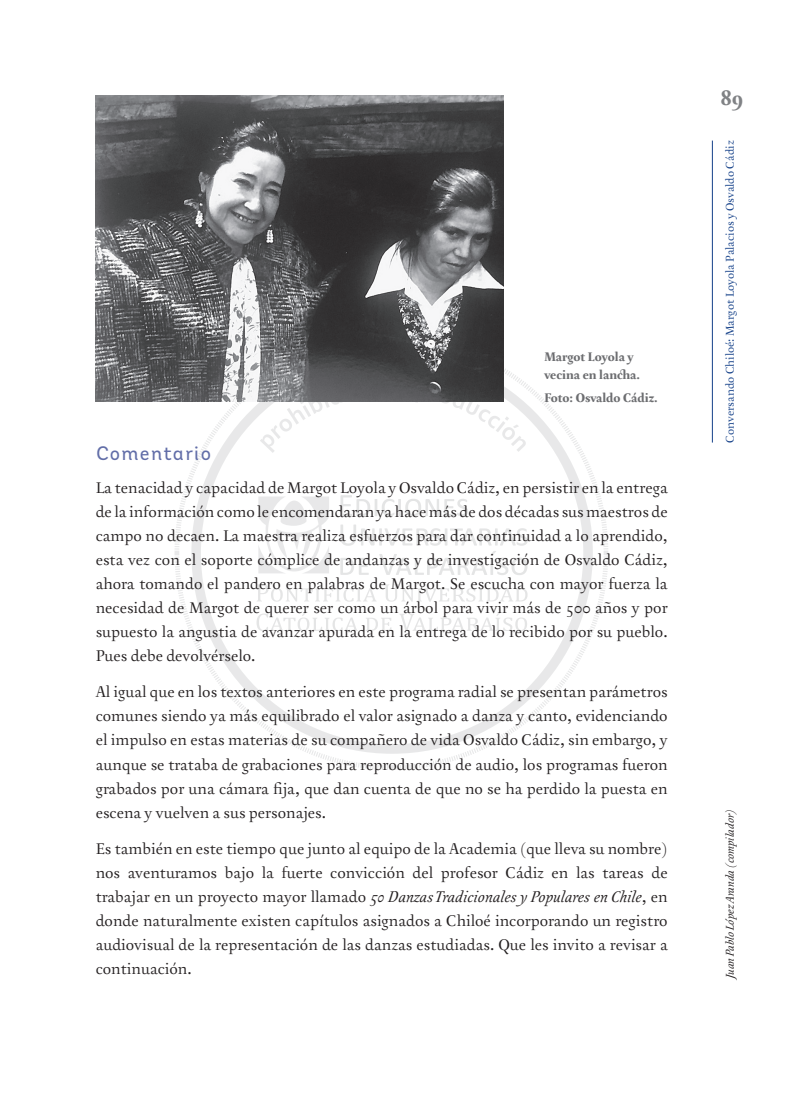
<style>
.page{position:relative;width:808px;height:1106px;background:#fff}
.page>*{position:absolute;margin:0;border:0;box-sizing:border-box;transform-origin:0 0}
.t1{font:700 22.5px "Australis Pro";color:#808285}
.t2{font:19.5px "Andes";letter-spacing:.065em;color:#626ea8}
.t3{font:16.5px/24px "Australis Pro";color:#231f20;text-align:justify}
.t4{font:700 13.35px/18px "Australis Pro";color:#6c6d70}
.t5{font:12px "Australis Pro";color:#154189}
.t6{font:italic 12px "Australis Pro";color:#231f20}
.s1{font-style:italic}
</style>
<div class="page">
<hr style="left:712px;top:141px;width:1px;height:301px;background:#154189">
<svg style="left:174px;top:369px;width:434px;height:401px"></svg>
<div style="left:256px;top:495px;width:75px;height:80px;background:#fff"></div>
<svg style="left:258px;top:496px;width:71px;height:77px"></svg>
<svg style="left:340px;top:524px;width:188px;height:51px"></svg>
<svg style="left:340px;top:495px;width:128px;height:21px"></svg>
<svg style="left:256px;top:611px;width:271px;height:20px"></svg>
<svg style="left:257px;top:584px;width:271px;height:17px"></svg>
<svg style="left:260px;top:382px;width:266px;height:71px"></svg>
<img style="left:96px;top:96px;width:408px;height:306px">
<p class="t4" style="left:544px;top:348px;width:97px">Margot Loyola y vecina en lancha.</p>
<p class="t4" style="left:544px;top:388px;width:115px">Foto: Osvaldo Cádiz.</p>
<p class="t2" style="left:96px;top:441px;width:117px">Comentario</p>
<p class="t3" style="left:96px;top:476px;width:574px">La tenacidad y capacidad de Margot Loyola y Osvaldo Cádiz, en persistir en la entrega de la información como le encomendaran ya hace más de dos décadas sus maestros de campo no decaen. La maestra realiza esfuerzos para dar continuidad a lo aprendido, esta vez con el soporte cómplice de andanzas y de investigación de Osvaldo Cádiz, ahora tomando el pandero en palabras de Margot. Se escucha con mayor fuerza la necesidad de Margot de querer ser como un árbol para vivir más de 500 años y por supuesto la angustia de avanzar apurada en la entrega de lo recibido por su pueblo.<br>Pues debe devolvérselo.</p>
<p class="t3" style="left:96px;top:680px;width:573px">Al igual que en los textos anteriores en este programa radial se presentan parámetros comunes siendo ya más equilibrado el valor asignado a danza y canto, evidenciando el impulso en estas materias de su compañero de vida Osvaldo Cádiz, sin embargo, y aunque se trataba de grabaciones para reproducción de audio, los programas fueron grabados por una cámara fija, que dan cuenta de que no se ha perdido la puesta en escena y vuelven a sus personajes.</p>
<p class="t3" style="left:96px;top:837px;width:574px">Es también en este tiempo que junto al equipo de la Academia (que lleva su nombre) nos aventuramos bajo la fuerte convicción del profesor Cádiz en las tareas de trabajar en un proyecto mayor llamado <span class="s1">50 Danzas Tradicionales y Populares en Chile</span>, en donde naturalmente existen capítulos asignados a Chiloé incorporando un registro audiovisual de la representación de las danzas estudiadas. Que les invito a revisar a continuación.</p>
<h1 class="t1" style="left:720px;top:85px;width:24px">89</h1>
<p class="t5" style="left:723px;top:442px;width:303px;rotate:-90deg">Conversando Chiloé: Margot Loyola Palacios y Osvaldo Cádiz</p>
<p class="t6" style="left:723px;top:978px;width:171px;rotate:-90deg">Juan Pablo López Aranda (compilador)</p>
</div>
